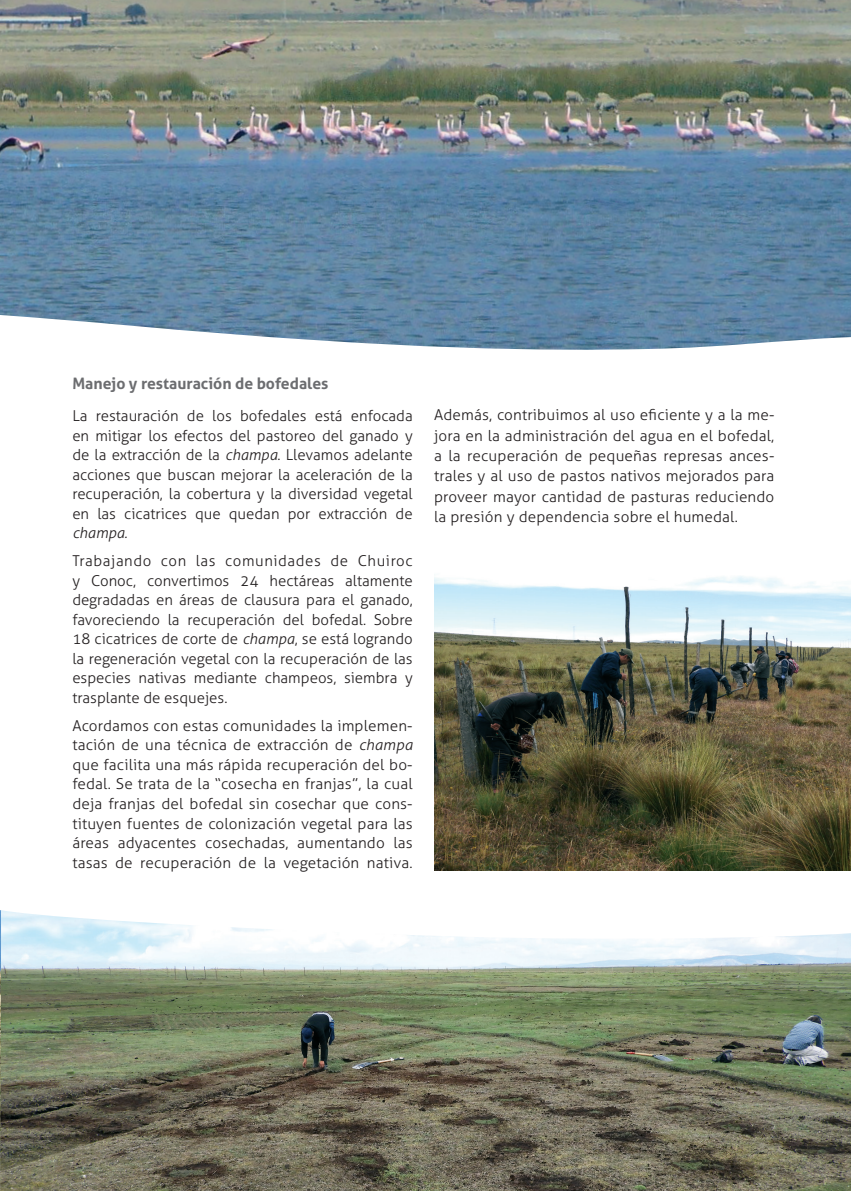
<style>
.page{position:relative;width:851px;height:1191px;background:#fff}
.page>*{position:absolute;margin:0;border:0;box-sizing:border-box;transform-origin:0 0}
.t1{font:700 15.75px "Aller";color:#6c6d70}
.t2{font:300 15px/19.5px "Aller";color:#231f20;text-align:justify}
.t3{font:italic 300 15px "Aller";color:#231f20}
.s1{font-style:italic}
</style>
<div class="page">
<img style="left:0;top:0;width:850px;height:350px">
<img style="left:434px;top:576px;width:416px;height:294px">
<img style="left:0;top:910px;width:850px;height:281px">
<p class="t1" style="left:72px;top:373px;width:257px">Manejo y restauración de bofedales</p>
<p class="t2" style="left:72px;top:406px;width:342px">La restauración de los bofedales está enfocada en mitigar los efectos del pastoreo del ganado y de la extracción de la <span class="s1">champa</span>. Llevamos adelante acciones que buscan mejorar la aceleración de la recuperación, la cobertura y la diversidad vegetal en las cicatrices que quedan por extracción de</p>
<p class="t3" style="left:72px;top:524px;width:57px">champa.</p>
<p class="t2" style="left:72px;top:551px;width:342px">Trabajando con las comunidades de Chuiroc y Conoc, convertimos 24 hectáreas altamente degradadas en áreas de clausura para el ganado, favoreciendo la recuperación del bofedal. Sobre 18 cicatrices de corte de <span class="s1">champa</span>, se está logrando la regeneración vegetal con la recuperación de las especies nativas mediante champeos, siembra y trasplante de esquejes.</p>
<p class="t2" style="left:72px;top:716px;width:342px">Acordamos con estas comunidades la implemen&shy;tación de una técnica de extracción de <span class="s1">champa </span>que facilita una más rápida recuperación del bo&shy;fedal. Se trata de la “cosecha en franjas”, la cual deja franjas del bofedal sin cosechar que cons&shy;tituyen fuentes de colonización vegetal para las áreas adyacentes cosechadas, aumentando las tasas de recuperación de la vegetación nativa.</p>
<p class="t2" style="left:434px;top:405px;width:342px;line-height:20.4px">Además, contribuimos al uso eficiente y a la me&shy;jora en la administración del agua en el bofedal, a la recuperación de pequeñas represas ances&shy;trales y al uso de pastos nativos mejorados para proveer mayor cantidad de pasturas reduciendo la presión y dependencia sobre el humedal.</p>
</div>
